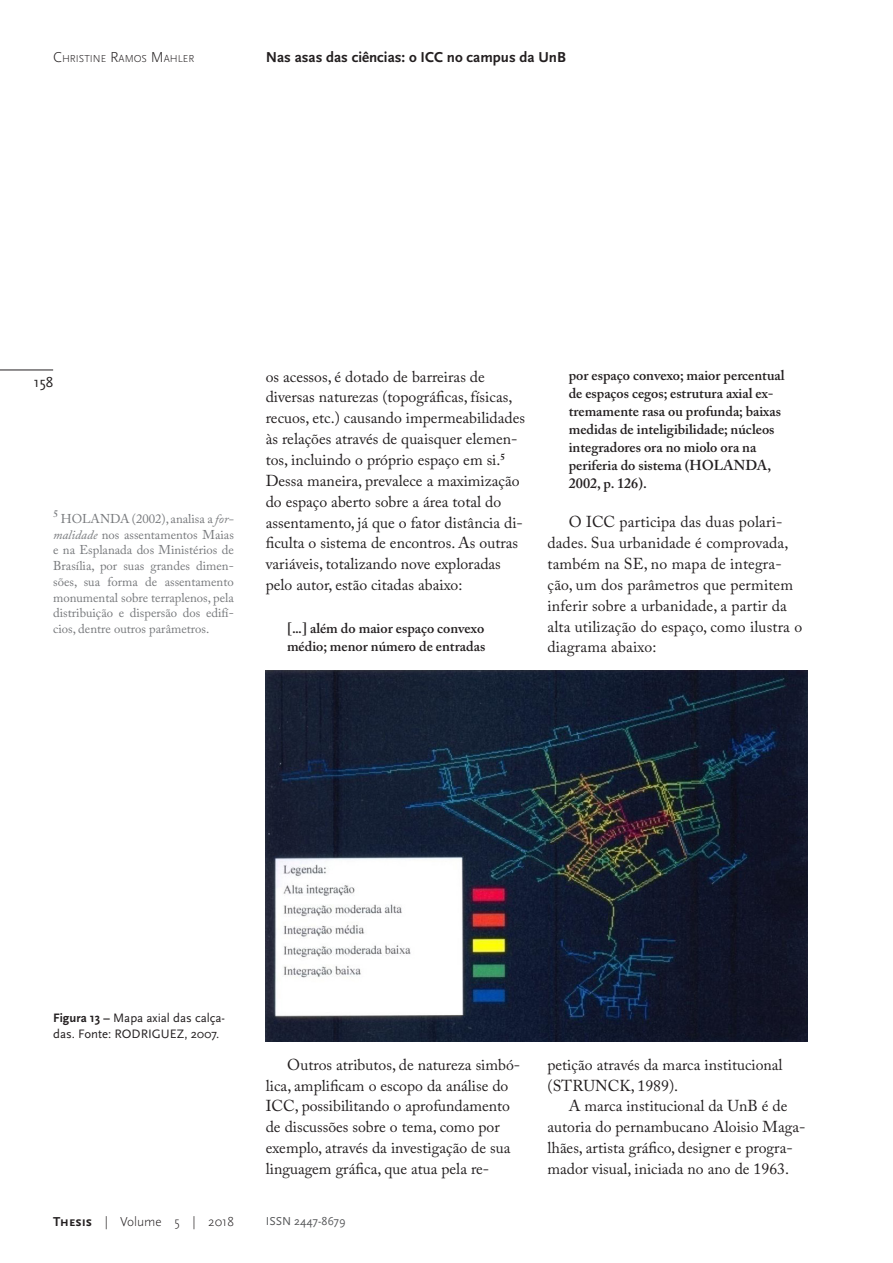
<style>
.page{position:relative;width:893px;height:1263px;background:#fff}
.page>*{position:absolute;margin:0;border:0;box-sizing:border-box;transform-origin:0 0}
.Corpo_do_Texto{font:15.75px/20.9px "Adobe Caslon Pro";color:#231f20}
.t1{font:700 15px "Scala Sans Pro";color:#231f20}
.t2{font:15px "Scala Sans Pro";color:#231f20}
.Citação{font:600 14.25px/18px "Adobe Caslon Pro";color:#231f20}
.t3{font:300 13.5px "Scala Sans Pro";color:#231f20}
.Nota{font:12.75px/15.8px "Adobe Caslon Pro";color:#76787b;text-align:justify}
.Legenda{font:12.75px/15.8px "Scala Sans Pro";color:#231f20}
.t4{font:12px "Scala Sans Pro";color:#57585a}
.t5{font:300 10.5px "Scala Sans Pro";color:#231f20}
.s1{font-size:15px}
.s2{font-style:italic}
.s3{font-weight:700}
</style>
<div class="page">
<hr style="left:0;top:370px;width:53px;height:1px;background:#231f20">
<img style="left:266px;top:670px;width:542px;height:372px">
<p class="t5" style="left:53px;top:53px;width:143px"><span class="s1">C</span>HRISTINE <span class="s1">R</span>AMOS <span class="s1">M</span>AHLER</p>
<p class="t1" style="left:266px;top:49px;width:302px">Nas asas das ciências: o ICC no campus da UnB</p>
<p class="t2" style="left:34px;top:374px;width:21px">158</p>
<p class="Nota" style="left:53px;top:511px;width:182px"><sup>5</sup> HOLANDA (2002), analisa a <span class="s2">for&shy;malidade</span> nos assentamentos Maias e na Esplanada dos Ministérios de Brasília, por suas grandes dimen&shy;sões, sua forma de assentamento monumental sobre terraplenos, pela distribuição e dispersão dos edifí&shy;cios, dentre outros parâmetros.</p>
<p class="Corpo_do_Texto" style="left:266px;top:366px;width:261px">os acessos, é dotado de barreiras de diversas naturezas (topográficas, físicas, recuos, etc.) causando impermeabilidades às relações através de quaisquer elemen&shy;tos, incluindo o próprio espaço em si.<sup>5<br></sup>Dessa maneira, prevalece a maximização do espaço aberto sobre a área total do assentamento, já que o fator distância di&shy;ficulta o sistema de encontros. As outras variáveis, totalizando nove exploradas pelo autor, estão citadas abaixo:</p>
<p class="Citação" style="left:287px;top:619px;width:200px">[...] além do maior espaço convexo médio; menor número de entradas</p>
<p class="Citação" style="left:569px;top:366px;width:217px">por espaço convexo; maior percentual de espaços cegos; estrutura axial ex&shy;tremamente rasa ou profunda; baixas medidas de inteligibilidade; núcleos integradores ora no miolo ora na periferia do sistema (HOLANDA,<br>2002, p. 126).</p>
<p class="Corpo_do_Texto" style="left:547px;top:511px;width:256px;text-indent:21px">O ICC participa das duas polari&shy;dades. Sua urbanidade é comprovada, também na SE, no mapa de integra&shy;ção, um dos parâmetros que permitem inferir sobre a urbanidade, a partir da alta utilização do espaço, como ilustra o diagrama abaixo:</p>
<p class="Legenda" style="left:53px;top:1010px;width:173px"><span class="s3">Figura 13 –</span> Mapa axial das calça&shy;das. Fonte: RODRIGUEZ, 2007.</p>
<p class="Corpo_do_Texto" style="left:266px;top:1054px;width:256px;text-indent:21px">Outros atributos, de natureza simbó&shy;lica, amplificam o escopo da análise do ICC, possibilitando o aprofundamento de discussões sobre o tema, como por exemplo, através da investigação de sua linguagem gráfica, que atua pela re-</p>
<p class="Corpo_do_Texto" style="left:547px;top:1054px;width:237px">petição através da marca institucional (STRUNCK, 1989).</p>
<p class="Corpo_do_Texto" style="left:547px;top:1095px;width:259px;text-indent:21px">A marca institucional da UnB é de autoria do pernambucano Aloisio Maga&shy;lhães, artista gráfico, designer e progra&shy;mador visual, iniciada no ano de 1963.</p>
<p class="t3" style="left:53px;top:1214px;width:182px"><span class="s3">Thesis</span> | Volume 5 | 2018</p>
<p class="t4" style="left:266px;top:1214px;width:81px">ISSN 2447-8679</p>
</div>
